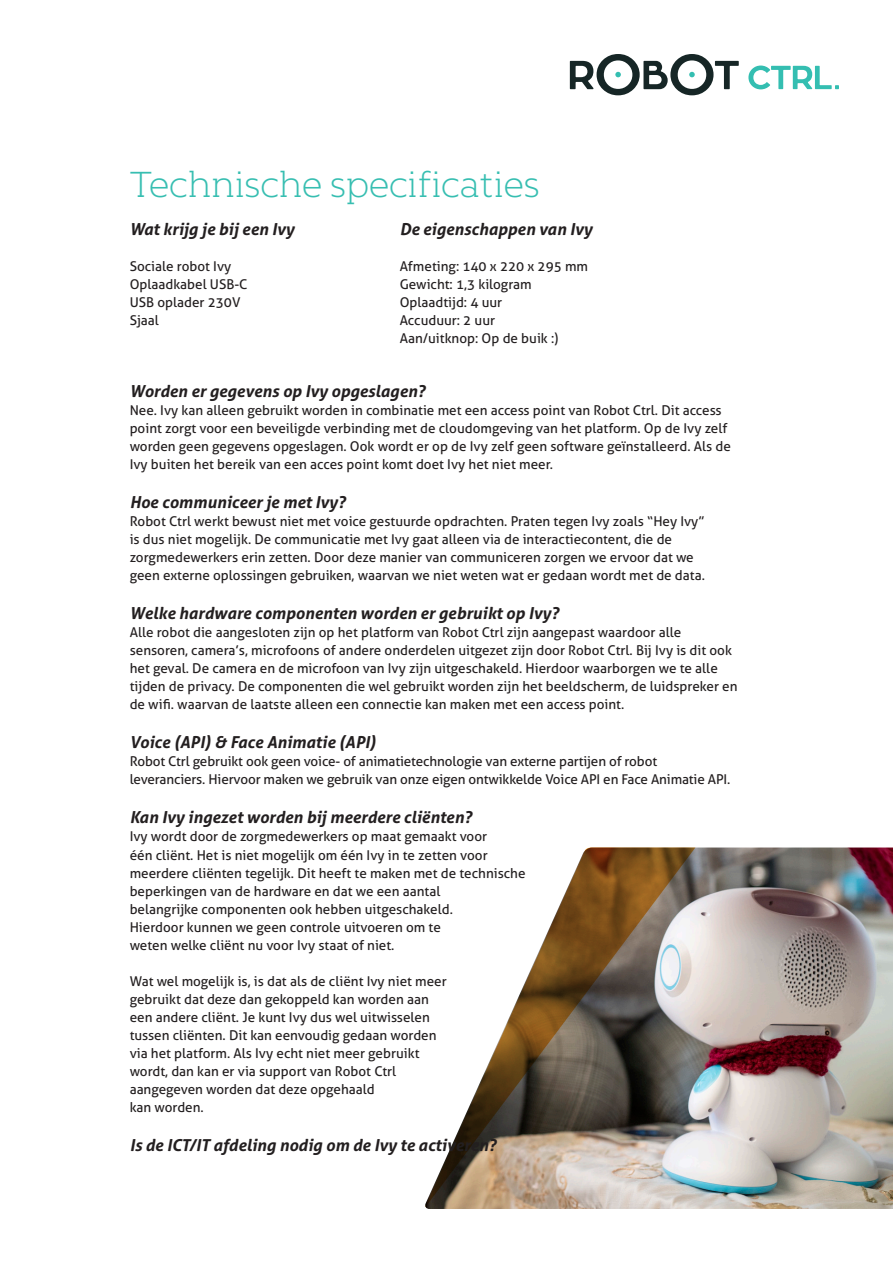
<style>
.page{position:relative;width:893px;height:1263px;background:#fff}
.page>*{position:absolute;margin:0;border:0;box-sizing:border-box;transform-origin:0 0}
.Headlines{font:300 36px "Kontrapunkt Bob";letter-spacing:-.04em;color:#37beb1}
.Text{font:italic 700 16.5px "Aller";color:#231f20}
.Text-2{font:13.5px/18px "Aller";color:#231f20}
</style>
<div class="page">
<img style="left:425px;top:847px;width:468px;height:362px">
<svg style="left:425px;top:847px;width:270px;height:360px"></svg>
<svg style="left:570px;top:54px;width:169px;height:41px"></svg>
<svg style="left:748px;top:66px;width:91px;height:23px"></svg>
<p class="Headlines" style="left:130px;top:165px;width:412px">Technische specificaties</p>
<p class="Text" style="left:130px;top:219px;width:166px">Wat krijg je bij een Ivy</p>
<p class="Text" style="left:400px;top:219px;width:194px">De eigenschappen van Ivy</p>
<p class="Text-2" style="left:130px;top:258px;width:103px">Sociale robot Ivy</p>
<p class="Text-2" style="left:400px;top:258px;width:190px">Afmeting: 140 x 220 x 295 mm</p>
<p class="Text-2" style="left:130px;top:276px;width:119px">Oplaadkabel USB-C</p>
<p class="Text-2" style="left:400px;top:276px;width:134px">Gewicht: 1,3 kilogram</p>
<p class="Text-2" style="left:130px;top:294px;width:112px">USB oplader 230V</p>
<p class="Text-2" style="left:400px;top:294px;width:104px">Oplaadtijd: 4 uur</p>
<p class="Text-2" style="left:130px;top:312px;width:31px">Sjaal</p>
<p class="Text-2" style="left:400px;top:312px;width:160px">Accuduur: 2 uur<br>Aan/uitknop: Op de buik :)</p>
<p class="Text" style="left:130px;top:381px;width:297px">Worden er gegevens op Ivy opgeslagen?</p>
<p class="Text-2" style="left:130px;top:402px;width:603px">Nee. Ivy kan alleen gebruikt worden in combinatie met een access point van Robot Ctrl. Dit access point zorgt voor een beveiligde verbinding met de cloudomgeving van het platform. Op de Ivy zelf worden geen gegevens opgeslagen. Ook wordt er op de Ivy zelf geen software geïnstalleerd. Als de Ivy buiten het bereik van een acces point komt doet Ivy het niet meer.</p>
<p class="Text" style="left:130px;top:492px;width:218px">Hoe communiceer je met Ivy?</p>
<p class="Text-2" style="left:130px;top:513px;width:577px">Robot Ctrl werkt bewust niet met voice gestuurde opdrachten. Praten tegen Ivy zoals “Hey Ivy” is dus niet mogelijk. De communicatie met Ivy gaat alleen via de interactiecontent, die de zorgmedewerkers erin zetten. Door deze manier van communiceren zorgen we ervoor dat we geen externe oplossingen gebruiken, waarvan we niet weten wat er gedaan wordt met de data.</p>
<p class="Text" style="left:130px;top:603px;width:431px">Welke hardware componenten worden er gebruikt op Ivy?</p>
<p class="Text-2" style="left:130px;top:624px;width:609px">Alle robot die aangesloten zijn op het platform van Robot Ctrl zijn aangepast waardoor alle sensoren, camera’s, microfoons of andere onderdelen uitgezet zijn door Robot Ctrl. Bij Ivy is dit ook het geval. De camera en de microfoon van Ivy zijn uitgeschakeld. Hierdoor waarborgen we te alle tijden de privacy. De componenten die wel gebruikt worden zijn het beeldscherm, de luidspreker en de wifi. waarvan de laatste alleen een connectie kan maken met een access point.</p>
<p class="Text" style="left:130px;top:732px;width:248px">Voice (API) &amp; Face Animatie (API)</p>
<p class="Text-2" style="left:130px;top:753px;width:602px">Robot Ctrl gebruikt ook geen voice- of animatietechnologie van externe partijen of robot leveranciers. Hiervoor maken we gebruik van onze eigen ontwikkelde Voice API en Face Animatie API.</p>
<p class="Text" style="left:130px;top:807px;width:344px">Kan Ivy ingezet worden bij meerdere cliënten?</p>
<p class="Text-2" style="left:130px;top:828px;width:397px">Ivy wordt door de zorgmedewerkers op maat gemaakt voor<br>één cliënt. Het is niet mogelijk om één Ivy in te zetten voor meerdere cliënten tegelijk. Dit heeft te maken met de technische beperkingen van de hardware en dat we een aantal<br>belangrijke componenten ook hebben uitgeschakeld.<br>Hierdoor kunnen we geen controle uitvoeren om te<br>weten welke cliënt nu voor Ivy staat of niet.</p>
<p class="Text-2" style="left:130px;top:972px;width:319px">Wat wel mogelijk is, is dat als de cliënt Ivy niet meer gebruikt dat deze dan gekoppeld kan worden aan een andere cliënt. Je kunt Ivy dus wel uitwisselen tussen cliënten. Dit kan eenvoudig gedaan worden via het platform. Als Ivy echt niet meer gebruikt wordt, dan kan er via support van Robot Ctrl aangegeven worden dat deze opgehaald<br>kan worden.</p>
<p class="Text" style="left:130px;top:1134px;width:368px">Is de ICT/IT afdeling nodig om de Ivy te activeren?</p>
</div>
